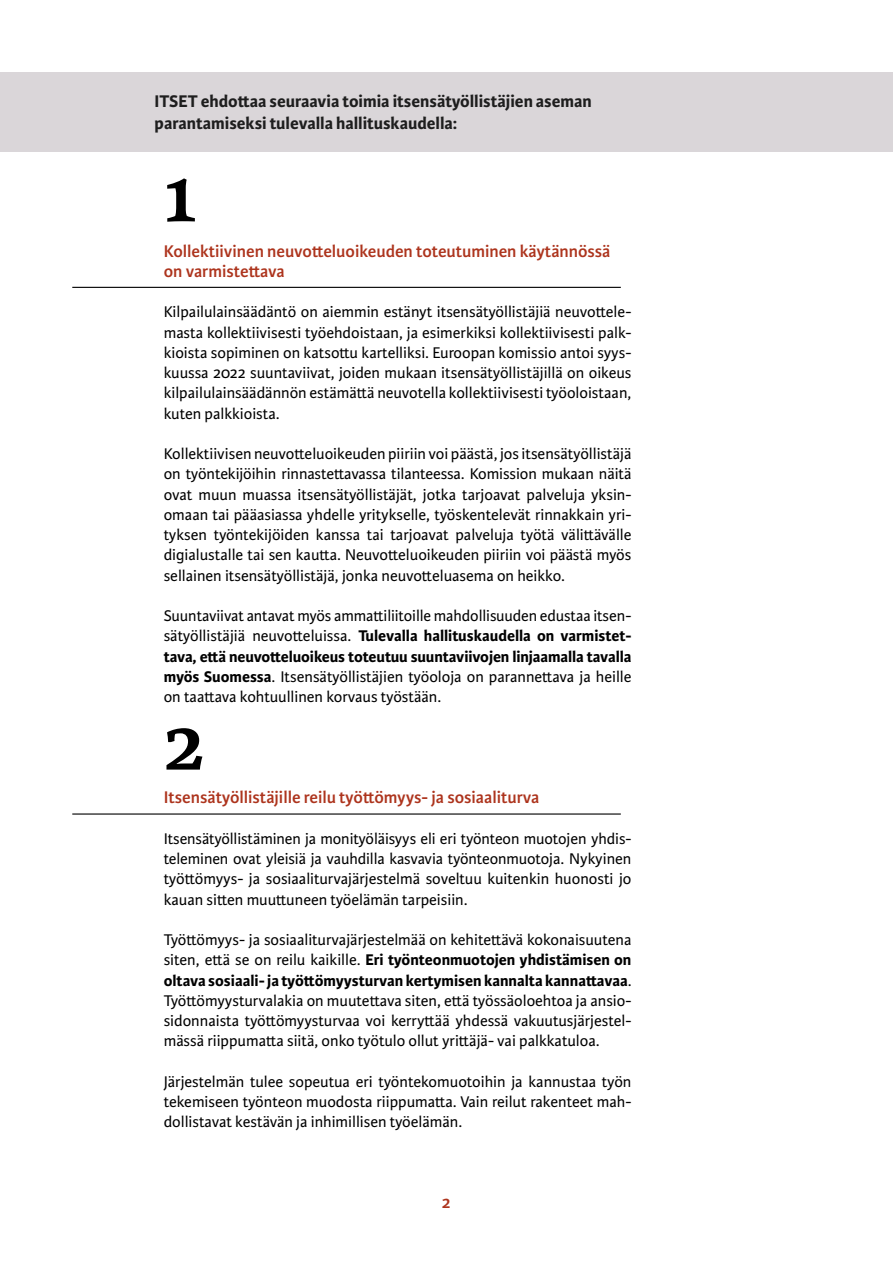
<style>
.page{position:relative;width:893px;height:1263px;background:#fff}
.page>*{position:absolute;margin:0;border:0;box-sizing:border-box;transform-origin:0 0}
.NUMEROT{font:700 79.5px "Karmina";color:#000}
.Väliotsikko_punainen{font:600 18px/20.2px "Karmina Sans";color:#ad341d}
.t1{font:700 18px/21.6px "Karmina Sans";color:#1e1e1e}
.LEIPIS{font:16.5px/20.2px "Karmina Sans";color:#000;text-align:justify}
.s1{font-weight:700}
</style>
<div class="page">
<div style="left:0;top:72px;width:893px;height:80px;background:#dad6d9"></div>
<hr style="left:72px;top:287px;width:549px;height:1px;background:#000">
<hr style="left:72px;top:813px;width:549px;height:2px;background:#000">
<p class="t1" style="left:155px;top:91px;width:439px">ITSET ehdottaa seuraavia toimia itsensätyöllistäjien aseman parantamiseksi tulevalla hallituskaudella:</p>
<p class="NUMEROT" style="left:164px;top:150px;width:34px">1</p>
<p class="Väliotsikko_punainen" style="left:164px;top:241px;width:448px">Kollektiivinen neuvotteluoikeuden toteutuminen käytännössä on varmistettava</p>
<p class="LEIPIS" style="left:164px;top:302px;width:469px">Kilpailulainsäädäntö on aiemmin estänyt itsensätyöllistäjiä neuvottele&shy;masta kollektiivisesti työehdoistaan, ja esimerkiksi kollektiivisesti palk&shy;kioista sopiminen on katsottu kartelliksi. Euroopan komissio antoi syys&shy;kuussa 2022 suuntaviivat, joiden mukaan itsensätyöllistäjillä on oikeus kilpailulainsäädännön estämättä neuvotella kollektiivisesti työoloistaan, kuten palkkioista.</p>
<p class="LEIPIS" style="left:164px;top:444px;width:469px">Kollektiivisen neuvotteluoikeuden piiriin voi päästä, jos itsensätyöllistäjä on työntekijöihin rinnastettavassa tilanteessa. Komission mukaan näitä ovat muun muassa itsensätyöllistäjät, jotka tarjoavat palveluja yksin&shy;omaan tai pääasiassa yhdelle yritykselle, työskentelevät rinnakkain yri&shy;tyksen työntekijöiden kanssa tai tarjoavat palveluja työtä välittävälle digialustalle tai sen kautta. Neuvotteluoikeuden piiriin voi päästä myös sellainen itsensätyöllistäjä, jonka neuvotteluasema on heikko.</p>
<p class="LEIPIS" style="left:164px;top:606px;width:469px">Suuntaviivat antavat myös ammattiliitoille mahdollisuuden edustaa itsen&shy;sätyöllistäjiä neuvotteluissa. <span class="s1">Tulevalla hallituskaudella on varmistet&shy;tava, että neuvotteluoikeus toteutuu suuntaviivojen linjaamalla tavalla myös Suomessa</span>. Itsensätyöllistäjien työoloja on parannettava ja heille on taattava kohtuullinen korvaus työstään.</p>
<p class="NUMEROT" style="left:164px;top:699px;width:43px">2</p>
<p class="Väliotsikko_punainen" style="left:164px;top:788px;width:377px">Itsensätyöllistäjille reilu työttömyys- ja sosiaaliturva</p>
<p class="LEIPIS" style="left:164px;top:829px;width:469px">Itsensätyöllistäminen ja monityöläisyys eli eri työnteon muotojen yhdis&shy;teleminen ovat yleisiä ja vauhdilla kasvavia työnteonmuotoja. Nykyinen työttömyys- ja sosiaaliturvajärjestelmä soveltuu kuitenkin huonosti jo kauan sitten muuttuneen työelämän tarpeisiin.</p>
<p class="LEIPIS" style="left:164px;top:930px;width:469px">Työttömyys- ja sosiaaliturvajärjestelmää on kehitettävä kokonaisuutena siten, että se on reilu kaikille. <span class="s1">Eri työnteonmuotojen yhdistämisen on oltava sosiaali- ja työttömyysturvan kertymisen kannalta kannattavaa</span>.<br>Työttömyysturvalakia on muutettava siten, että työssäoloehtoa ja ansio&shy;sidonnaista työttömyysturvaa voi kerryttää yhdessä vakuutusjärjestel&shy;mässä riippumatta siitä, onko työtulo ollut yrittäjä- vai palkkatuloa.</p>
<p class="LEIPIS" style="left:164px;top:1072px;width:469px">Järjestelmän tulee sopeutua eri työntekomuotoihin ja kannustaa työn tekemiseen työnteon muodosta riippumatta. Vain reilut rakenteet mah&shy;dollistavat kestävän ja inhimillisen työelämän.</p>
<p class="Väliotsikko_punainen" style="left:442px;top:1193px;width:11px">2</p>
</div>
